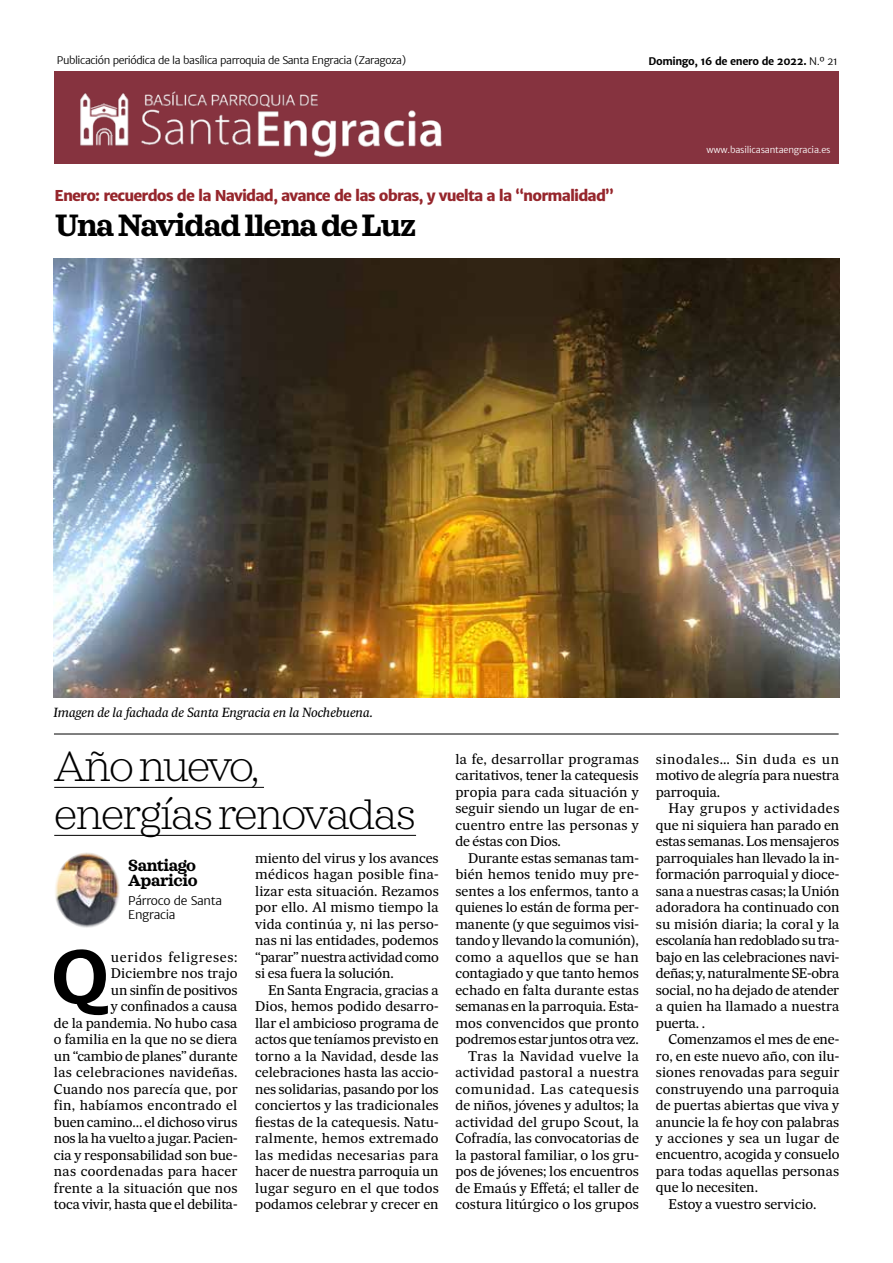
<style>
.page{position:relative;width:893px;height:1263px;background:#fff}
.page>*{position:absolute;margin:0;border:0;box-sizing:border-box;transform-origin:0 0}
.t1{font:700 72.15px "Merriweather Sans";color:#000;scale:1.05 1}
.t2{font:200 43.5px/48px "Sagona";letter-spacing:-.045em;color:#000}
.t3{font:700 31.5px "Sagona";letter-spacing:-.05em;color:#000}
.t4{font:700 16.5px/15px "Sagona";letter-spacing:-.025em;color:#000}
.t5{font:800 15px "Merriweather Sans";letter-spacing:-.06em;color:#96262c}
.t6{font:13.5px/16.5px "Sueca Tx";letter-spacing:-.005em;color:#000;text-align:justify}
.t7{font:13.5px "Sueca Tx";letter-spacing:.02em;color:#000}
.t8{font:italic 12.75px "Sueca Tx";letter-spacing:-.02em;color:#000}
.t9{font:300 12px/13.5px "Merriweather Sans";letter-spacing:-.025em;color:#000}
.t10{font:300 10.5px "Merriweather Sans";letter-spacing:-.04em;color:#000}
.t11{font:700 10.5px "Merriweather Sans";letter-spacing:-.04em;color:#000}
.t12{font:300 9px "Merriweather Sans";letter-spacing:-.02em;color:#fff}
.s1{font-weight:300}
</style>
<div class="page">
<img style="left:53px;top:258px;width:786px;height:440px">
<div style="left:54px;top:71px;width:785px;height:93px;background:#86333f"></div>
<hr style="left:54px;top:787px;width:210px;height:1px;background:#000">
<hr style="left:54px;top:835px;width:362px;height:1px;background:#000">
<img style="left:55px;top:852px;width:65px;height:76px">
<hr style="left:54px;top:734px;width:785px;height:1px;background:#000">
<img style="left:80px;top:91px;width:362px;height:66px">
<p class="t10" style="left:57px;top:53px;width:351px">Publicación periódica de la basílica parroquia de Santa Engracia (Zaragoza)</p>
<p class="t11" style="left:648px;top:55px;width:191px">Domingo, 16 de enero de 2022. <span class="s1">N.º 21</span></p>
<p class="t5" style="left:55px;top:186px;width:561px">Enero: recuerdos de la Navidad, avance de las obras, y vuelta a la “normalidad”</p>
<h3 class="t3" style="left:55px;top:206px;width:363px">Una Navidad llena de Luz</h3>
<p class="t12" style="left:707px;top:144px;width:125px">www.basilicasantaengracia.es</p>
<p class="t8" style="left:53px;top:705px;width:321px">Imagen de la fachada de Santa Engracia en la Nochebuena.</p>
<h2 class="t2" style="left:54px;top:742px;width:363px">Año nuevo, energías renovadas</h2>
<p class="t4" style="left:128px;top:858px;width:71px">Santiago<br>Aparicio</p>
<p class="t9" style="left:128px;top:894px;width:95px">Párroco de Santa<br>Engracia</p>
<h1 class="t1" style="left:50px;top:931px;width:58px">Q</h1>
<p class="t6" style="left:255px;top:849px;width:185px">miento del virus y los avances médicos hagan posible fina&shy;lizar esta situación. Rezamos por ello. Al mismo tiempo la vida continúa y, ni las perso&shy;nas ni las entidades, podemos “parar” nuestra actividad como si esa fuera la solución.</p>
<p class="t6" style="left:255px;top:981px;width:185px;text-indent:13px">En Santa Engracia, gracias a Dios, hemos podido desarro&shy;llar el ambicioso programa de actos que teníamos previsto en torno a la Navidad, desde las celebraciones hasta las accio&shy;nes solidarias, pasando por los conciertos y las tradicionales fiestas de la catequesis. Natu&shy;ralmente, hemos extremado las medidas necesarias para hacer de nuestra parroquia un lugar seguro en el que todos podamos celebrar y crecer en</p>
<p class="t6" style="left:54px;top:948px;width:185px;text-align:right">ueridos feligreses:<br>Diciembre nos trajo<br>un sinfín de positivos<br>y confinados a causa<br>de la pandemia. No hubo casa o familia en la que no se diera un “cambio de planes” durante las celebraciones navideñas.<br>Cuando nos parecía que, por fin, habíamos encontrado el buen camino… el dichoso virus nos la ha vuelto a jugar. Pacien&shy;cia y responsabilidad son bue&shy;nas coordenadas para hacer frente a la situación que nos toca vivir, hasta que el debilita-</p>
<p class="t6" style="left:455px;top:750px;width:185px">la fe, desarrollar programas caritativos, tener la catequesis propia para cada situación y seguir siendo un lugar de en&shy;cuentro entre las personas y de éstas con Dios.</p>
<p class="t6" style="left:455px;top:849px;width:185px;text-align:right">Durante estas semanas tam&shy;bién hemos tenido muy pre&shy;sentes a los enfermos, tanto a quienes lo están de forma per&shy;manente (y que seguimos visi&shy;tando y llevando la comunión), como a aquellos que se han contagiado y que tanto hemos echado en falta durante estas semanas en la parroquia. Esta&shy;mos convencidos que pronto podremos estar juntos otra vez.<br>Tras la Navidad vuelve la actividad pastoral a nuestra comunidad. Las catequesis de niños, jóvenes y adultos; la actividad del grupo Scout, la<br>Cofradía, las convocatorias de la pastoral familiar, o los gru&shy;pos de jóvenes; los encuentros de Emaús y Effetá; el taller de costura litúrgico o los grupos</p>
<p class="t6" style="left:656px;top:750px;width:185px">sinodales… Sin duda es un motivo de alegría para nuestra parroquia.</p>
<p class="t6" style="left:656px;top:800px;width:185px;text-indent:13px">Hay grupos y actividades que ni siquiera han parado en estas semanas. Los mensajeros parroquiales han llevado la in&shy;formación parroquial y dioce&shy;sana a nuestras casas; la Unión adoradora ha continuado con su misión diaria; la coral y la escolanía han redoblado su tra&shy;bajo en las celebraciones navi&shy;deñas; y, naturalmente SE-obra social, no ha dejado de atender a quien ha llamado a nuestra puerta. .</p>
<p class="t6" style="left:669px;top:1031px;width:172px">Comenzamos el mes de ene-</p>
<p class="t6" style="left:656px;top:1047px;width:185px">ro, en este nuevo año, con ilu-</p>
<p class="t6" style="left:656px;top:1064px;width:185px">siones renovadas para seguir</p>
<p class="t6" style="left:656px;top:1080px;width:185px">construyendo una parroquia</p>
<p class="t6" style="left:656px;top:1097px;width:185px">de puertas abiertas que viva y</p>
<p class="t6" style="left:656px;top:1113px;width:185px">anuncie la fe hoy con palabras</p>
<p class="t7" style="left:656px;top:1130px;width:185px">y acciones y sea un lugar de</p>
<p class="t6" style="left:656px;top:1146px;width:185px">encuentro, acogida y consuelo</p>
<p class="t6" style="left:656px;top:1163px;width:185px">para todas aquellas personas</p>
<p class="t6" style="left:656px;top:1179px;width:104px">que lo necesiten.</p>
<p class="t6" style="left:669px;top:1196px;width:149px">Estoy a vuestro servicio.</p>
</div>
